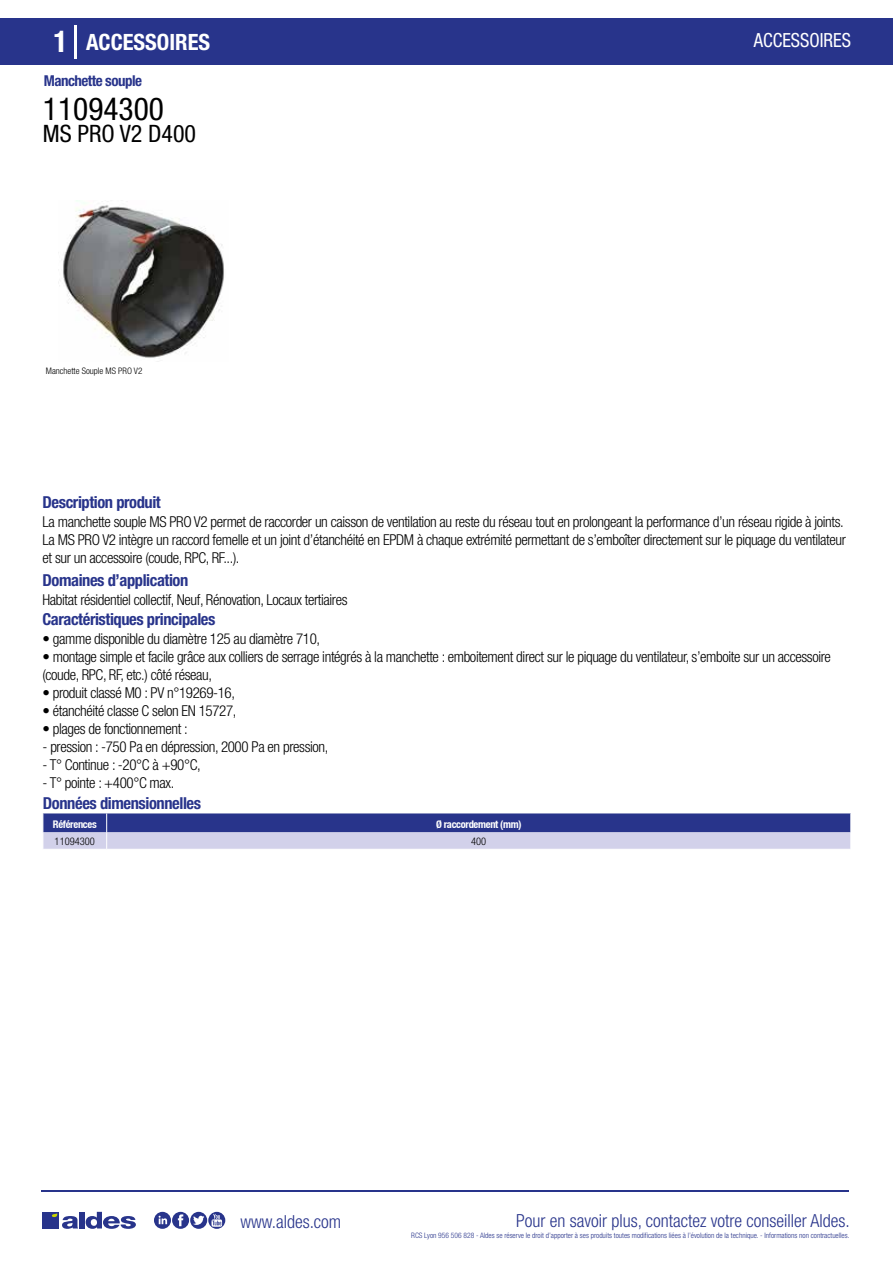
<style>
.page{position:relative;width:893px;height:1263px;background:#fff}
.page>*{position:absolute;margin:0;border:0;box-sizing:border-box;transform-origin:0 0}
.t1{font:condensed 31.5px "Helvetica Neue LT Std";color:#000}
.t2{font:condensed 24px "Helvetica Neue LT Std";color:#000}
.t3{font:700 condensed 22.5px "Helvetica Neue LT Std";color:#fff}
.t4{font:condensed 19.5px "Helvetica Neue LT Std";color:#fff;scale:.95 1}
.t5{font:300 condensed 18px "Helvetica Neue";color:#28348b}
.t6{font:700 condensed 16.5px "Helvetica Neue LT Std";letter-spacing:-.025em;color:#28348b}
.t7{font:300 condensed 15px/18px "Helvetica Neue LT Std";letter-spacing:-.025em;color:#000}
.t8{font:700 condensed 15px "Helvetica Neue LT Std";letter-spacing:-.035em;color:#28348b}
.t9{font:700 condensed 10.5px "Helvetica Neue";letter-spacing:-.03em;color:#fff}
.t10{font:300 condensed 10.5px "Helvetica Neue";color:#000}
.t11{font:300 condensed 9px "Helvetica Neue";color:#000}
.t12{font:300 condensed 7.5px "Helvetica Neue";color:#28348b}
.s1{font-size:30px}
</style>
<div class="page">
<div style="left:0;top:18px;width:893px;height:46px;background:#28348b"></div>
<hr style="left:74px;top:25px;width:2px;height:33px;background:#fff">
<svg style="left:58px;top:200px;width:166px;height:162px"></svg>
<svg style="left:43px;top:813px;width:808px;height:36px;background:#7b81b9"></svg>
<hr style="left:41px;top:1190px;width:808px;height:1px;background:#28348b">
<svg style="left:154px;top:1212px;width:71px;height:17px"></svg>
<div style="left:42px;top:1212px;width:17px;height:16px;background:#28348b"></div>
<div style="left:79px;top:1212px;width:5px;height:16px;background:#28348b"></div>
<svg style="left:86px;top:1212px;width:50px;height:17px"></svg>
<svg style="left:52px;top:1213px;width:26px;height:16px"></svg>
<h3 class="t3" style="left:54px;top:28px;width:158px"><span class="s1">1</span> ACCESSOIRES</h3>
<h3 class="t4" style="left:754px;top:29px;width:104px">ACCESSOIRES</h3>
<p class="t8" style="left:44px;top:71px;width:100px">Manchette souple</p>
<h1 class="t1" style="left:43px;top:91px;width:122px">11094300</h1>
<h2 class="t2" style="left:43px;top:120px;width:155px">MS PRO V2 D400</h2>
<p class="t11" style="left:46px;top:365px;width:98px">Manchette Souple MS PRO V2</p>
<p class="t6" style="left:43px;top:492px;width:120px">Description produit</p>
<p class="t7" style="left:43px;top:513px;width:805px">La manchette souple MS PRO V2 permet de raccorder un caisson de ventilation au reste du réseau tout en prolongeant la performance d’un réseau rigide à joints.<br>La MS PRO V2 intègre un raccord femelle et un joint d’étanchéité en EPDM à chaque extrémité permettant de s’emboîter directement sur le piquage du ventilateur et sur un accessoire (coude, RPC, RF...).</p>
<p class="t7" style="left:43px;top:590px;width:307px">Habitat résidentiel collectif, Neuf, Rénovation, Locaux tertiaires</p>
<p class="t6" style="left:43px;top:570px;width:147px">Domaines d’application</p>
<p class="t6" style="left:43px;top:609px;width:174px">Caractéristiques principales</p>
<p class="t7" style="left:43px;top:630px;width:279px">• gamme disponible du diamètre 125 au diamètre 710,</p>
<p class="t7" style="left:43px;top:648px;width:790px">• montage simple et facile grâce aux colliers de serrage intégrés à la manchette : emboitement direct sur le piquage du ventilateur, s’emboite sur un accessoire (coude, RPC, RF, etc.) côté réseau,</p>
<p class="t7" style="left:43px;top:684px;width:194px">• produit classé M0 : PV n°19269-16,</p>
<p class="t7" style="left:43px;top:702px;width:196px">• étanchéité classe C selon EN 15727,</p>
<p class="t7" style="left:43px;top:720px;width:147px">• plages de fonctionnement :</p>
<p class="t7" style="left:43px;top:738px;width:287px">- pression : -750 Pa en dépression, 2000 Pa en pression,</p>
<p class="t7" style="left:43px;top:756px;width:160px">- T° Continue : -20°C à +90°C,</p>
<p class="t7" style="left:43px;top:774px;width:133px">- T° pointe : +400°C max.</p>
<p class="t6" style="left:43px;top:793px;width:160px">Données dimensionnelles</p>
<p class="t9" style="left:53px;top:818px;width:45px">Références</p>
<p class="t9" style="left:436px;top:818px;width:87px">Ø raccordement (mm)</p>
<p class="t10" style="left:55px;top:835px;width:42px">11094300</p>
<p class="t10" style="left:471px;top:835px;width:17px">400</p>
<p class="t5" style="left:240px;top:1211px;width:102px">www.aldes.com</p>
<p class="t5" style="left:516px;top:1211px;width:335px">Pour en savoir plus, contactez votre conseiller Aldes.</p>
<p class="t12" style="left:411px;top:1230px;width:440px">RCS Lyon 956 506 828 - Aldes se réserve le droit d’apporter à ses produits toutes modifications liées à l’évolution de la technique. - Informations non contractuelles.</p>
</div>
